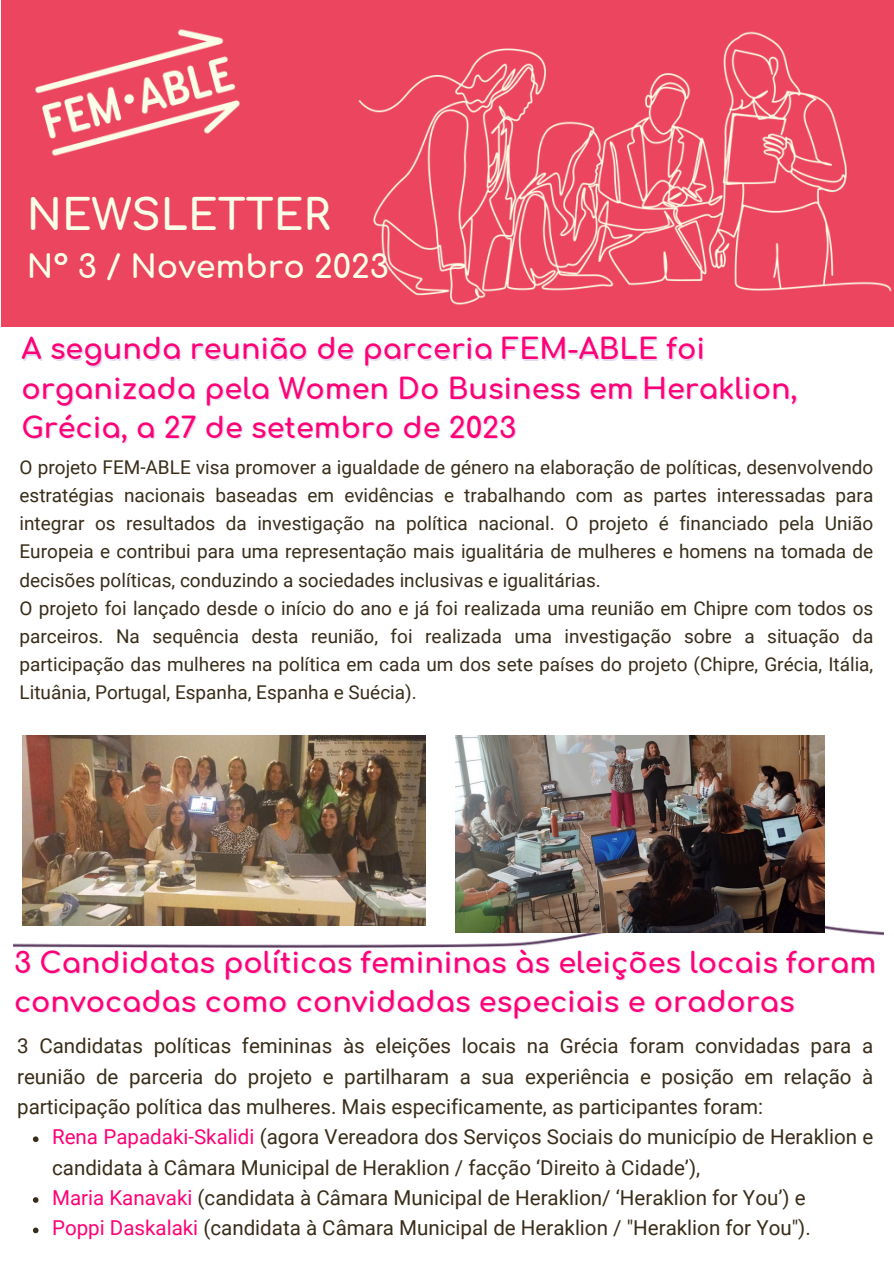
<style>
.page{position:relative;width:894px;height:1264px;background:#fff}
.page>*{position:absolute;margin:0;border:0;box-sizing:border-box;transform-origin:0 0}
.t1{font:700 42.45px "Comfortaa";color:#fcffe7}
.t2{font:700 31.8px "Comfortaa";color:#fcffe7}
.t3{font:700 28.65px "Comfortaa";color:#ff0076}
.t4{font:20.55px/30.3px "Roboto";color:#392d1a;text-align:justify}
.t5{font:19.05px/28.2px "Roboto";color:#392d1a;text-align:justify}
.s1{color:#ff0076}
</style>
<div class="page">
<div style="left:1px;top:0;width:892px;height:326px;background:#eb455f"></div>
<img style="left:13px;top:913px;width:870px;height:34px">
<img style="left:35px;top:29px;width:205px;height:127px">
<img style="left:358px;top:31px;width:534px;height:274px">
<img style="left:22px;top:736px;width:403px;height:189px">
<img style="left:455px;top:736px;width:369px;height:196px">
<svg style="left:33px;top:1136px;width:6px;height:5px"></svg>
<svg style="left:33px;top:1197px;width:6px;height:5px"></svg>
<svg style="left:33px;top:1227px;width:6px;height:6px"></svg>
<h1 class="t1" style="left:27px;top:192px;width:305px">NEWSLETTER</h1>
<h1 class="t2" style="left:27px;top:250px;width:363px">Nº 3 / Novembro 2023</h1>
<p class="t3" style="left:22px;top:334px;width:684px">A segunda reunião de parceria FEM-ABLE foi</p>
<p class="t3" style="left:22px;top:373px;width:777px">organizada pela Women Do Business em Heraklion,</p>
<p class="t3" style="left:22px;top:413px;width:496px">Grécia, a 27 de setembro de 2023</p>
<p class="t5" style="left:20px;top:453px;width:855px">O projeto FEM-ABLE visa promover a igualdade de género na elaboração de políticas, desenvolvendo estratégias nacionais baseadas em evidências e trabalhando com as partes interessadas para integrar os resultados da investigação na política nacional. O projeto é financiado pela União Europeia e contribui para uma representação mais igualitária de mulheres e homens na tomada de decisões políticas, conduzindo a sociedades inclusivas e igualitárias.</p>
<p class="t5" style="left:20px;top:594px;width:855px">O projeto foi lançado desde o início do ano e já foi realizada uma reunião em Chipre com todos os parceiros. Na sequência desta reunião, foi realizada uma investigação sobre a situação da participação das mulheres na política em cada um dos sete países do projeto (Chipre, Grécia, Itália, Lituânia, Portugal, Espanha, Espanha e Suécia).</p>
<h1 class="t3" style="left:14px;top:947px;width:863px">3 Candidatas políticas femininas às eleições locais foram</h1>
<p class="t3" style="left:14px;top:986px;width:781px">convocadas como convidadas especiais e oradoras</p>
<p class="t4" style="left:17px;top:1030px;width:857px">3 Candidatas políticas femininas às eleições locais na Grécia foram convidadas para a reunião de parceria do projeto e partilharam a sua experiência e posição em relação à participação política das mulheres. Mais especificamente, as participantes foram:</p>
<h2 class="t4" style="left:52px;top:1122px;width:822px"><span class="s1">Rena Papadaki-Skalidi</span> (agora Vereadora dos Serviços Sociais do município de Heraklion e candidata à Câmara Municipal de Heraklion / facção ‘Direito à Cidade’),</h2>
<p class="t4" style="left:52px;top:1182px;width:754px"><span class="s1">Maria Kanavaki</span> (candidata à Câmara Municipal de Heraklion/ ‘Heraklion for You’) e</p>
<p class="t4" style="left:52px;top:1213px;width:760px"><span class="s1">Poppi Daskalaki</span> (candidata à Câmara Municipal de Heraklion / "Heraklion for You").</p>
</div>
